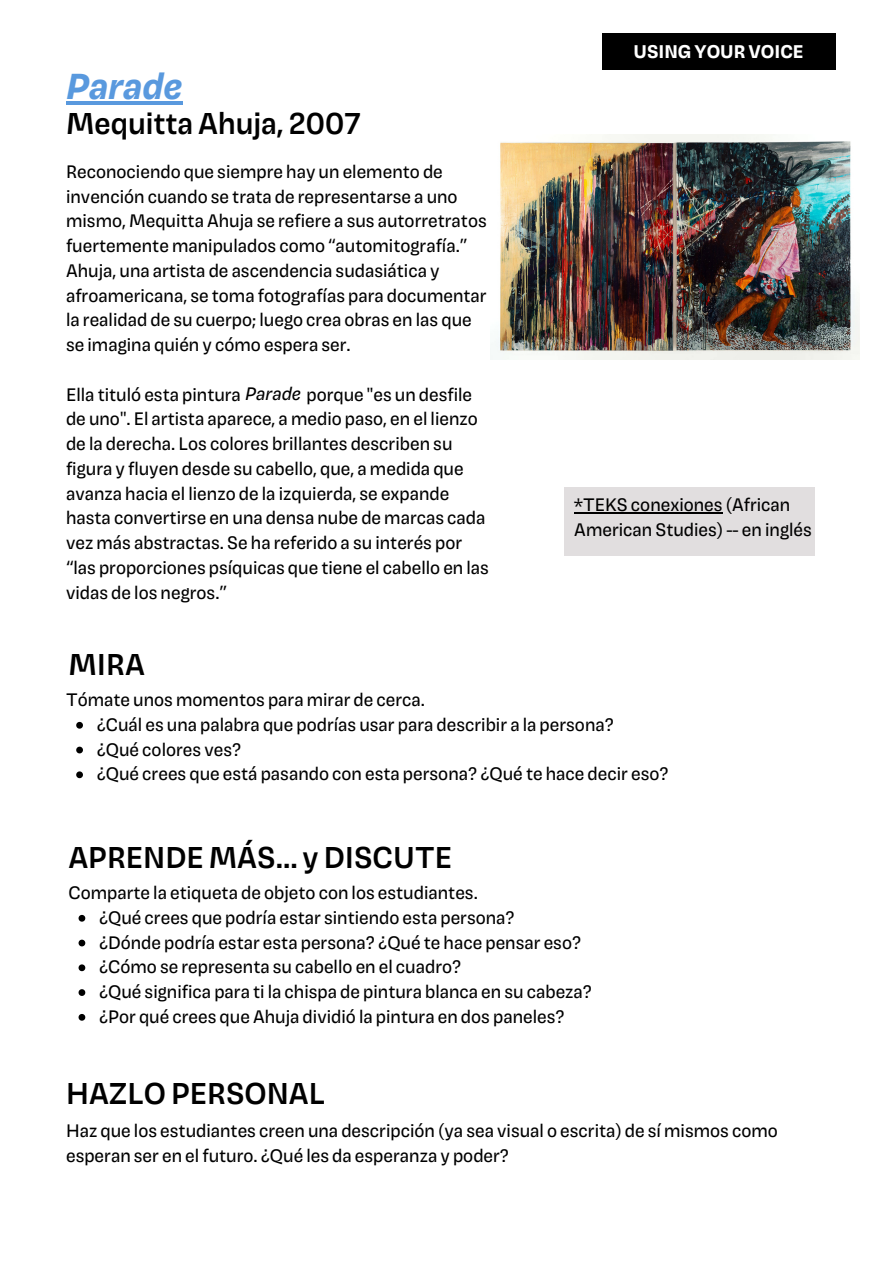
<style>
.page{position:relative;width:893px;height:1264px;background:#fff}
.page>*{position:absolute;margin:0;border:0;box-sizing:border-box;transform-origin:0 0}
.t1{font:italic 700 36px "Magnet";color:#5999de}
.t2{font:500 30px "Magnet";color:#000}
.t3{font:700 18.3px "Magnet";color:#fff}
.t4{font:18px/24.8px "Magnet";color:#000}
.s1{font-style:italic}
</style>
<div class="page">
<div style="left:601px;top:33px;width:234px;height:37px;background:#000"></div>
<img style="left:490px;top:134px;width:369px;height:225px">
<div style="left:565px;top:487px;width:250px;height:69px;background:#e1dedf"></div>
<hr style="left:66px;top:101px;width:117px;height:3px;background:#5999de">
<svg style="left:76px;top:722px;width:7px;height:6px"></svg>
<svg style="left:76px;top:746px;width:7px;height:7px"></svg>
<svg style="left:76px;top:771px;width:7px;height:7px"></svg>
<svg style="left:79px;top:914px;width:6px;height:7px"></svg>
<svg style="left:79px;top:939px;width:6px;height:7px"></svg>
<svg style="left:79px;top:964px;width:6px;height:7px"></svg>
<svg style="left:79px;top:989px;width:6px;height:6px"></svg>
<svg style="left:79px;top:1014px;width:6px;height:6px"></svg>
<hr style="left:583px;top:512px;width:57px;height:1px;background:#000">
<hr style="left:640px;top:512px;width:82px;height:1px;background:#000">
<p class="t1" style="left:66px;top:61px;width:118px">Parade</p>
<p class="t2" style="left:66px;top:102px;width:296px">Mequitta Ahuja, 2007</p>
<p class="t4" style="left:66px;top:158px;width:422px">Reconociendo que siempre hay un elemento de invención cuando se trata de representarse a uno mismo, Mequitta Ahuja se refiere a sus autorretratos fuertemente manipulados como “automitografía.” Ahuja, una artista de ascendencia sudasiática y afroamericana, se toma fotografías para documentar la realidad de su cuerpo; luego crea obras en las que se imagina quién y cómo espera ser.</p>
<p class="t4" style="left:66px;top:381px;width:424px">Ella tituló esta pintura <span class="s1">Parade</span> porque "es un desfile de uno". El artista aparece, a medio paso, en el lienzo de la derecha. Los colores brillantes describen su figura y fluyen desde su cabello, que, a medida que avanza hacia el lienzo de la izquierda, se expande hasta convertirse en una densa nube de marcas cada vez más abstractas. Se ha referido a su interés por “las proporciones psíquicas que tiene el cabello en las vidas de los negros.”</p>
<p class="t3" style="left:633px;top:39px;width:172px">USING YOUR VOICE</p>
<p class="t4" style="left:574px;top:491px;width:239px">*TEKS conexiones (African<br>American Studies) -- en inglés</p>
<p class="t2" style="left:68px;top:643px;width:78px">MIRA</p>
<p class="t4" style="left:66px;top:686px;width:360px">Tómate unos momentos para mirar de cerca.</p>
<p class="t4" style="left:97px;top:711px;width:518px">¿Cuál es una palabra que podrías usar para describir a la persona?</p>
<p class="t4" style="left:97px;top:736px;width:146px">¿Qué colores ves?</p>
<p class="t4" style="left:97px;top:760px;width:573px">¿Qué crees que está pasando con esta persona? ¿Qué te hace decir eso?</p>
<p class="t2" style="left:68px;top:836px;width:385px">APRENDE MÁS... y DISCUTE</p>
<p class="t4" style="left:68px;top:879px;width:411px">Comparte la etiqueta de objeto con los estudiantes.</p>
<p class="t4" style="left:99px;top:904px;width:417px">¿Qué crees que podría estar sintiendo esta persona?</p>
<p class="t4" style="left:99px;top:928px;width:483px">¿Dónde podría estar esta persona? ¿Qué te hace pensar eso?</p>
<p class="t4" style="left:99px;top:953px;width:364px">¿Cómo se representa su cabello en el cuadro?</p>
<p class="t4" style="left:99px;top:978px;width:494px">¿Qué significa para ti la chispa de pintura blanca en su cabeza?</p>
<p class="t4" style="left:99px;top:1003px;width:467px">¿Por qué crees que Ahuja dividió la pintura en dos paneles?</p>
<p class="t2" style="left:66px;top:1071px;width:260px">HAZLO PERSONAL</p>
<p class="t4" style="left:66px;top:1117px;width:713px">Haz que los estudiantes creen una descripción (ya sea visual o escrita) de sí mismos como esperan ser en el futuro. ¿Qué les da esperanza y poder?</p>
</div>
